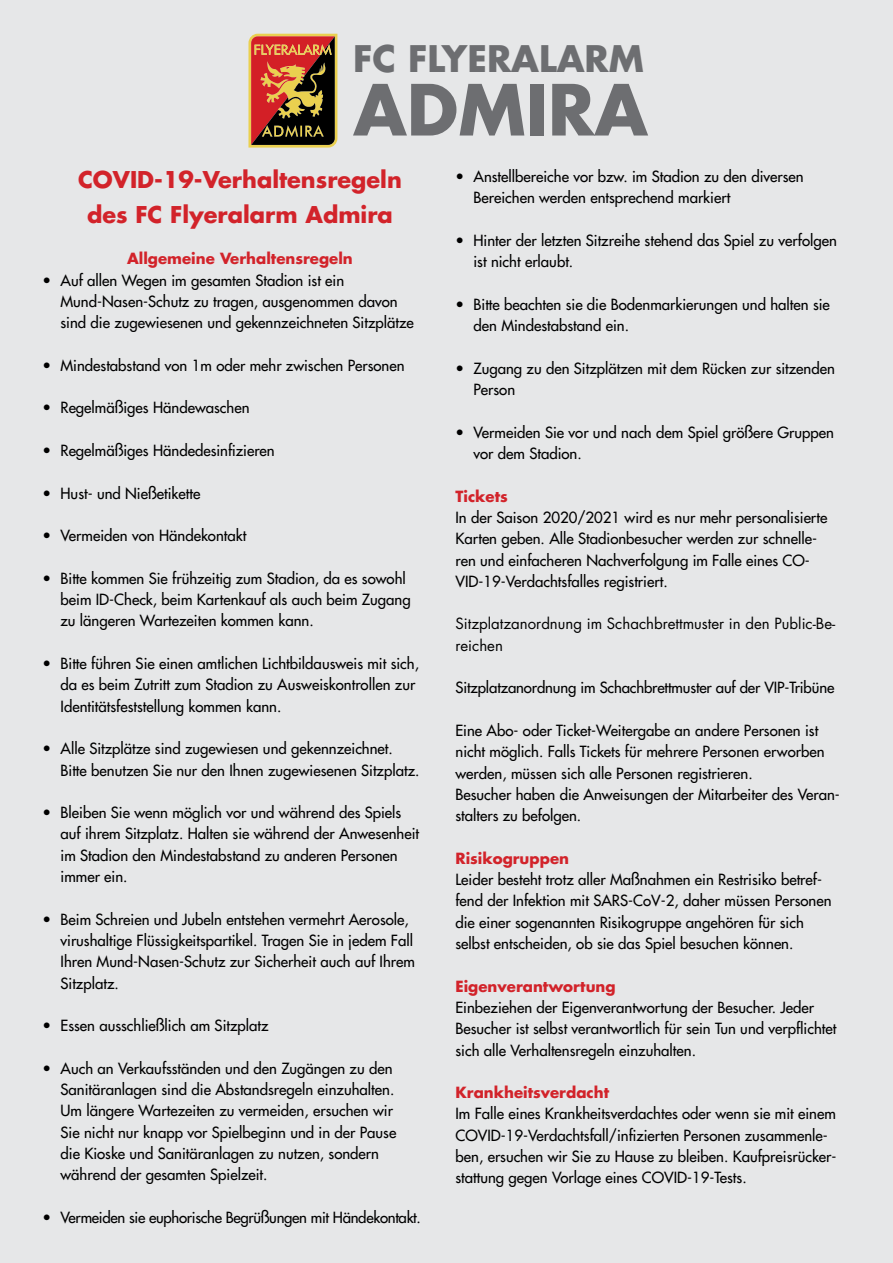
<style>
.page{position:relative;width:893px;height:1263px;background:#e6e7e8}
.page>*{position:absolute;margin:0;border:0;box-sizing:border-box;transform-origin:0 0}
.t1{font:700 68.55px "Futura LT";color:#6d6e71}
.t2{font:700 35.7px "Futura LT";color:#6d6e71}
.t3{font:700 22.5px/34.5px "Futura LT";color:#d2232a;text-align:center}
.t4{font:15px/21.3px "Futura LT";color:#000}
.t5{font:700 15px "Futura LT";color:#d2232a}
.t6{font:15px/21.3px "Futura LT";color:#000}
.t7{font:15px "Futura LT";letter-spacing:-.02em;color:#000}
</style>
<div class="page">
<svg style="left:248px;top:34px;width:89px;height:114px;background:#914c2c"></svg>
<h2 class="t2" style="left:353px;top:35px;width:292px">FC FLYERALARM</h2>
<h1 class="t1" style="left:353px;top:64px;width:296px">ADMIRA</h1>
<h3 class="t3" style="left:78px;top:162px;width:325px">COVID-19-Verhaltensregeln des FC Flyeralarm Admira</h3>
<p class="t5" style="left:127px;top:249px;width:227px">Allgemeine Verhaltensregeln</p>
<p class="t4" style="left:61px;top:269px;width:355px;text-indent:-18px">• Auf allen Wegen im gesamten Stadion ist ein<br>Mund-Nasen-Schutz zu tragen, ausgenommen davon sind die zugewiesenen und gekennzeichneten Sitzplätze</p>
<p class="t4" style="left:43px;top:354px;width:364px">• Mindestabstand von 1m oder mehr zwischen Personen</p>
<p class="t4" style="left:43px;top:397px;width:208px">• Regelmäßiges Händewaschen</p>
<p class="t4" style="left:43px;top:440px;width:234px">• Regelmäßiges Händedesinfizieren</p>
<p class="t4" style="left:43px;top:482px;width:159px">• Hust- und Nießetikette</p>
<p class="t4" style="left:43px;top:525px;width:205px">• Vermeiden von Händekontakt</p>
<p class="t4" style="left:61px;top:567px;width:352px;text-indent:-18px">• Bitte kommen Sie frühzeitig zum Stadion, da es sowohl beim ID-Check, beim Kartenkauf als auch beim Zugang zu längeren Wartezeiten kommen kann.</p>
<p class="t4" style="left:61px;top:653px;width:360px;text-indent:-18px">• Bitte führen Sie einen amtlichen Lichtbildausweis mit sich, da es beim Zutritt zum Stadion zu Ausweiskontrollen zur<br>Identitätsfeststellung kommen kann.</p>
<p class="t4" style="left:61px;top:738px;width:360px;text-indent:-18px">• Alle Sitzplätze sind zugewiesen und gekennzeichnet.<br>Bitte benutzen Sie nur den Ihnen zugewiesenen Sitzplatz.</p>
<p class="t4" style="left:61px;top:802px;width:360px;text-indent:-18px">• Bleiben Sie wenn möglich vor und während des Spiels auf ihrem Sitzplatz. Halten sie während der Anwesenheit im Stadion den Mindestabstand zu anderen Personen immer ein.</p>
<p class="t4" style="left:61px;top:908px;width:356px;text-indent:-18px">• Beim Schreien und Jubeln entstehen vermehrt Aerosole, virushaltige Flüssigkeitspartikel. Tragen Sie in jedem Fall Ihren Mund-Nasen-Schutz zur Sicherheit auch auf Ihrem Sitzplatz.</p>
<p class="t4" style="left:43px;top:1015px;width:228px">• Essen ausschließlich am Sitzplatz</p>
<p class="t4" style="left:61px;top:1057px;width:337px;text-indent:-18px">• Auch an Verkaufsständen und den Zugängen zu den Sanitäranlagen sind die Abstandsregeln einzuhalten.<br>Um längere Wartezeiten zu vermeiden, ersuchen wir Sie nicht nur knapp vor Spielbeginn und in der Pause die Kioske und Sanitäranlagen zu nutzen, sondern während der gesamten Spielzeit.</p>
<p class="t7" style="left:43px;top:1207px;width:380px">• Vermeiden sie euphorische Begrüßungen mit Händekontakt.</p>
<p class="t4" style="left:473px;top:166px;width:332px;text-indent:-18px">• Anstellbereiche vor bzw. im Stadion zu den diversen<br>Bereichen werden entsprechend markiert</p>
<p class="t4" style="left:473px;top:230px;width:365px;text-indent:-18px">• Hinter der letzten Sitzreihe stehend das Spiel zu verfolgen ist nicht erlaubt.</p>
<p class="t4" style="left:473px;top:294px;width:358px;text-indent:-18px">• Bitte beachten sie die Bodenmarkierungen und halten sie den Mindestabstand ein.</p>
<p class="t4" style="left:473px;top:357px;width:363px;text-indent:-18px">• Zugang zu den Sitzplätzen mit dem Rücken zur sitzenden<br>Person</p>
<p class="t4" style="left:473px;top:421px;width:362px;text-indent:-18px">• Vermeiden Sie vor und nach dem Spiel größere Gruppen vor dem Stadion.</p>
<p class="t5" style="left:455px;top:486px;width:54px">Tickets</p>
<p class="t4" style="left:455px;top:507px;width:373px">In der Saison 2020/2021 wird es nur mehr personalisierte Karten geben. Alle Stadionbesucher werden zur schnelle&shy;ren und einfacheren Nachverfolgung im Falle eines CO-VID-19-Verdachtsfalles registriert.</p>
<p class="t6" style="left:455px;top:613px;width:381px">Sitzplatzanordnung im Schachbrettmuster in den Public-Be&shy;reichen</p>
<p class="t4" style="left:455px;top:677px;width:380px">Sitzplatzanordnung im Schachbrettmuster auf der VIP-Tribüne</p>
<p class="t4" style="left:455px;top:720px;width:386px">Eine Abo- oder Ticket-Weitergabe an andere Personen ist nicht möglich. Falls Tickets für mehrere Personen erworben werden, müssen sich alle Personen registrieren.<br>Besucher haben die Anweisungen der Mitarbeiter des Veran&shy;stalters zu befolgen.</p>
<p class="t5" style="left:455px;top:848px;width:115px">Risikogruppen</p>
<p class="t4" style="left:455px;top:869px;width:378px">Leider besteht trotz aller Maßnahmen ein Restrisiko betref&shy;fend der Infektion mit SARS-CoV-2, daher müssen Personen die einer sogenannten Risikogruppe angehören für sich selbst entscheiden, ob sie das Spiel besuchen können.</p>
<p class="t5" style="left:455px;top:976px;width:162px">Eigenverantwortung</p>
<p class="t4" style="left:455px;top:996px;width:382px">Einbeziehen der Eigenverantwortung der Besucher. Jeder<br>Besucher ist selbst verantwortlich für sein Tun und verpflichtet sich alle Verhaltensregeln einzuhalten.</p>
<p class="t5" style="left:455px;top:1082px;width:155px">Krankheitsverdacht</p>
<p class="t4" style="left:455px;top:1103px;width:382px">Im Falle eines Krankheitsverdachtes oder wenn sie mit einem COVID-19-Verdachtsfall/infizierten Personen zusammenle&shy;ben, ersuchen wir Sie zu Hause zu bleiben. Kaufpreisrücker&shy;stattung gegen Vorlage eines COVID-19-Tests.</p>
</div>
